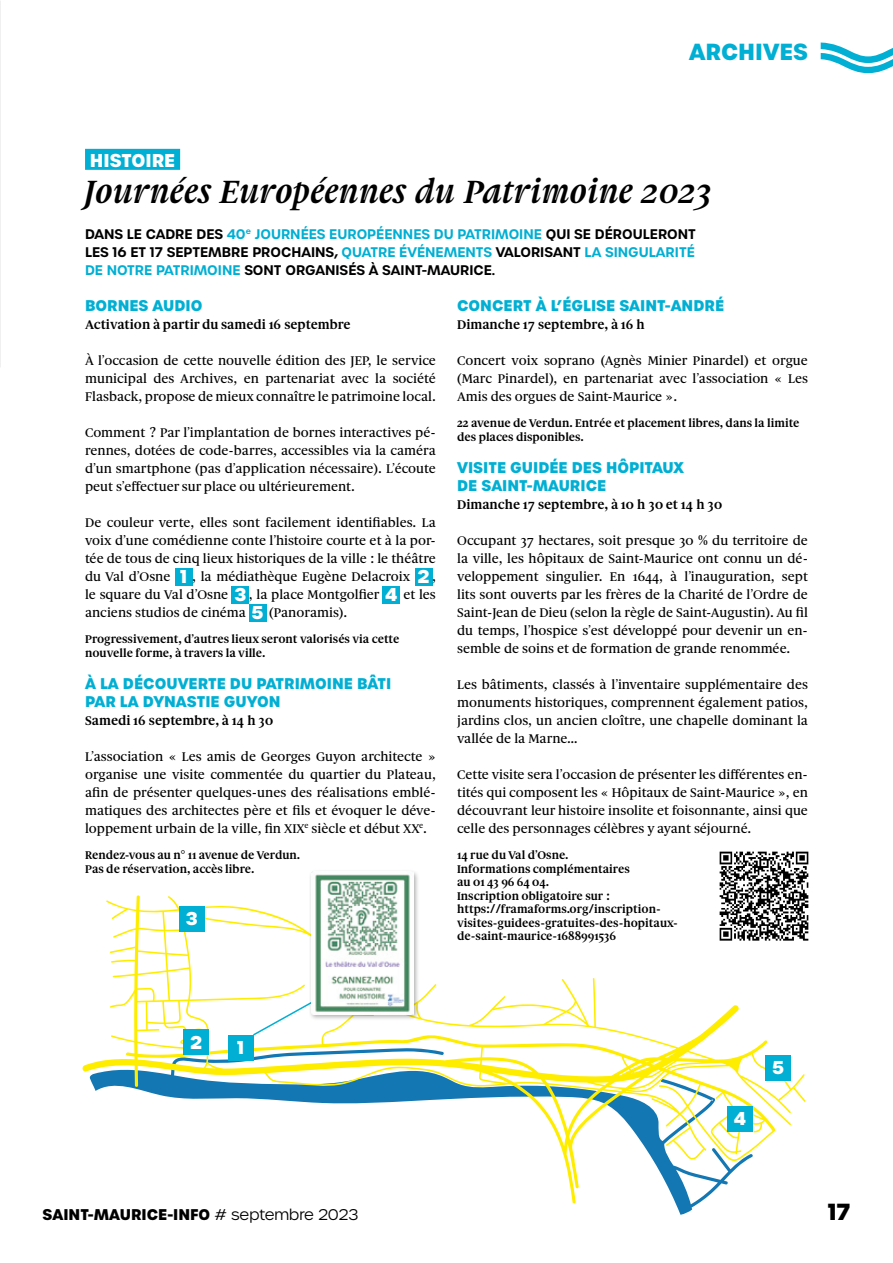
<style>
.page{position:relative;width:893px;height:1263px;background:#fff}
.page>*{position:absolute;margin:0;border:0;box-sizing:border-box;transform-origin:0 0}
.t1{font:italic 700 34.5px "Gauthier FY";color:#000}
.t2{font:700 22.5px "Urbane";color:#00afd3}
.t3{font:700 22.5px "Urbane";color:#000}
.t4{font:700 18px "Urbane";color:#fff}
.t5{font:700 15px/18px "Urbane";color:#00afd3}
.t6{font:700 15px "Urbane";color:#000}
.t7{font:500 13.5px/18px "Gauthier FY";color:#000;text-align:justify}
.t8{font:600 13.5px/18px "Urbane";color:#000;text-align:justify}
.t9{font:700 13.5px "Gauthier FY";color:#000}
.t10{font:700 12px/13.5px "Gauthier FY";color:#000}
.s1{color:#00afd3}
.s2{font-family:"Urbane";font-weight:700;font-size:18px;color:#fff}
.s3{font-weight:300}
</style>
<div class="page">
<svg style="left:821px;top:43px;width:72px;height:30px"></svg>
<svg style="left:82px;top:895px;width:724px;height:309px"></svg>
<div style="left:228px;top:1035px;width:25px;height:25px;background:#00afd3"></div>
<div style="left:184px;top:1029px;width:25px;height:26px;background:#00afd3"></div>
<div style="left:179px;top:906px;width:26px;height:25px;background:#00afd3"></div>
<div style="left:727px;top:1106px;width:26px;height:25px;background:#00afd3"></div>
<div style="left:765px;top:1055px;width:26px;height:25px;background:#00afd3"></div>
<img style="left:0;top:0;width:1px;height:368px">
<div style="left:85px;top:149px;width:95px;height:21px;background:#00afd3"></div>
<div style="left:175px;top:568px;width:17px;height:17px;background:#00afd3"></div>
<div style="left:415px;top:568px;width:17px;height:17px;background:#00afd3"></div>
<div style="left:232px;top:586px;width:17px;height:17px;background:#00afd3"></div>
<div style="left:383px;top:586px;width:17px;height:17px;background:#00afd3"></div>
<div style="left:249px;top:604px;width:17px;height:17px;background:#00afd3"></div>
<svg style="left:251px;top:984px;width:91px;height:53px"></svg>
<div style="left:309px;top:869px;width:110px;height:151px;background:#000;opacity:.31"></div>
<img style="left:312px;top:872px;width:101px;height:142px">
<img style="left:716px;top:851px;width:93px;height:93px">
<h2 class="t2" style="left:689px;top:36px;width:120px">ARCHIVES</h2>
<h3 class="t4" style="left:90px;top:148px;width:87px">HISTOIRE</h3>
<h1 class="t1" style="left:85px;top:170px;width:629px">Journées Européennes du Patrimoine 2023</h1>
<p class="t8" style="left:85px;top:225px;width:612px">DANS LE CADRE DES <span class="s1">40</span><sup>e</sup> <span class="s1">JOURNÉES EUROPÉENNES DU PATRIMOINE</span> QUI SE DÉROULERONT LES 16 ET 17 SEPTEMBRE PROCHAINS, <span class="s1">QUATRE ÉVÉNEMENTS</span> VALORISANT <span class="s1">LA SINGULARITÉ DE NOTRE PATRIMOINE</span> SONT ORGANISÉS À SAINT-MAURICE.</p>
<p class="t5" style="left:85px;top:296px;width:119px">BORNES AUDIO</p>
<p class="t9" style="left:85px;top:316px;width:267px">Activation à partir du samedi 16 septembre</p>
<p class="t7" style="left:85px;top:351px;width:352px">À l’occasion de cette nouvelle édition des JEP, le service municipal des Archives, en partenariat avec la société Flasback, propose de mieux connaître le patrimoine local.</p>
<p class="t7" style="left:85px;top:423px;width:352px">Comment ? Par l’implantation de bornes interactives pé&shy;rennes, dotées de code-barres, accessibles via la caméra d’un smartphone (pas d’application nécessaire). L’écoute peut s’effectuer sur place ou ultérieurement.</p>
<p class="t7" style="left:85px;top:513px;width:352px">De couleur verte, elles sont facilement identifiables. La voix d’une comédienne conte l’histoire courte et à la por&shy;tée de tous de cinq lieux historiques de la ville : le théâtre du Val d’Osne <span class="s2">1</span> , la médiathèque Eugène Delacroix <span class="s2">2</span> , le square du Val d’Osne <span class="s2">3</span> , la place Montgolfier <span class="s2">4</span> et les anciens studios de cinéma <span class="s2">5</span> (Panoramis).</p>
<p class="t10" style="left:85px;top:632px;width:316px">Progressivement, d’autres lieux seront valorisés via cette nouvelle forme, à travers la ville.</p>
<p class="t5" style="left:85px;top:674px;width:308px">À LA DÉCOUVERTE DU PATRIMOINE BÂTI<br>PAR LA DYNASTIE GUYON</p>
<p class="t9" style="left:85px;top:712px;width:190px">Samedi 16 septembre, à 14 h 30</p>
<p class="t7" style="left:85px;top:747px;width:352px">L’association « Les amis de Georges Guyon architecte » organise une visite commentée du quartier du Plateau, afin de présenter quelques-unes des réalisations emblé&shy;matiques des architectes père et fils et évoquer le déve&shy;loppement urbain de la ville, fin XIX<sup>e</sup> siècle et début XX<sup>e</sup>.</p>
<p class="t10" style="left:85px;top:848px;width:217px">Rendez-vous au n° 11 avenue de Verdun.<br>Pas de réservation, accès libre.</p>
<p class="t5" style="left:457px;top:296px;width:269px">CONCERT À L’ÉGLISE SAINT-ANDRÉ</p>
<p class="t9" style="left:457px;top:316px;width:189px">Dimanche 17 septembre, à 16 h</p>
<p class="t7" style="left:457px;top:351px;width:352px">Concert voix soprano (Agnès Minier Pinardel) et orgue (Marc Pinardel), en partenariat avec l’association « Les Amis des orgues de Saint-Maurice ».</p>
<p class="t10" style="left:457px;top:416px;width:344px">22 avenue de Verdun. Entrée et placement libres, dans la limite des places disponibles.</p>
<p class="t5" style="left:457px;top:458px;width:228px">VISITE GUIDÉE DES HÔPITAUX<br>DE SAINT-MAURICE</p>
<p class="t9" style="left:457px;top:496px;width:267px">Dimanche 17 septembre, à 10 h 30 et 14 h 30</p>
<p class="t7" style="left:457px;top:531px;width:352px">Occupant 37 hectares, soit presque 30 % du territoire de la ville, les hôpitaux de Saint-Maurice ont connu un dé&shy;veloppement singulier. En 1644, à l’inauguration, sept lits sont ouverts par les frères de la Charité de l’Ordre de Saint-Jean de Dieu (selon la règle de Saint-Augustin). Au fil du temps, l’hospice s’est développé pour devenir un en&shy;semble de soins et de formation de grande renommée.</p>
<p class="t7" style="left:457px;top:675px;width:352px">Les bâtiments, classés à l’inventaire supplémentaire des monuments historiques, comprennent également patios, jardins clos, un ancien cloître, une chapelle dominant la vallée de la Marne…</p>
<p class="t7" style="left:457px;top:765px;width:352px">Cette visite sera l’occasion de présenter les différentes en&shy;tités qui composent les « Hôpitaux de Saint-Maurice », en découvrant leur histoire insolite et foisonnante, ainsi que celle des personnages célèbres y ayant séjourné.</p>
<p class="t10" style="left:457px;top:848px;width:222px">14 rue du Val d’Osne.<br>Informations complémentaires<br>au 01 43 96 64 04.<br>Inscription obligatoire sur : https://framaforms.org/inscription&shy;visites-guidees-gratuites-des-hopitaux&shy;de-saint-maurice-1688991536</p>
<h3 class="t4" style="left:186px;top:906px;width:14px">3</h3>
<h3 class="t4" style="left:190px;top:1030px;width:14px">2</h3>
<h3 class="t4" style="left:237px;top:1035px;width:9px">1</h3>
<h3 class="t4" style="left:734px;top:1106px;width:14px">4</h3>
<h3 class="t4" style="left:772px;top:1055px;width:13px">5</h3>
<p class="t6" style="left:43px;top:1204px;width:317px">SAINT-MAURICE-INFO <span class="s3"># septembre 2023</span></p>
<h2 class="t3" style="left:828px;top:1197px;width:24px">17</h2>
</div>
